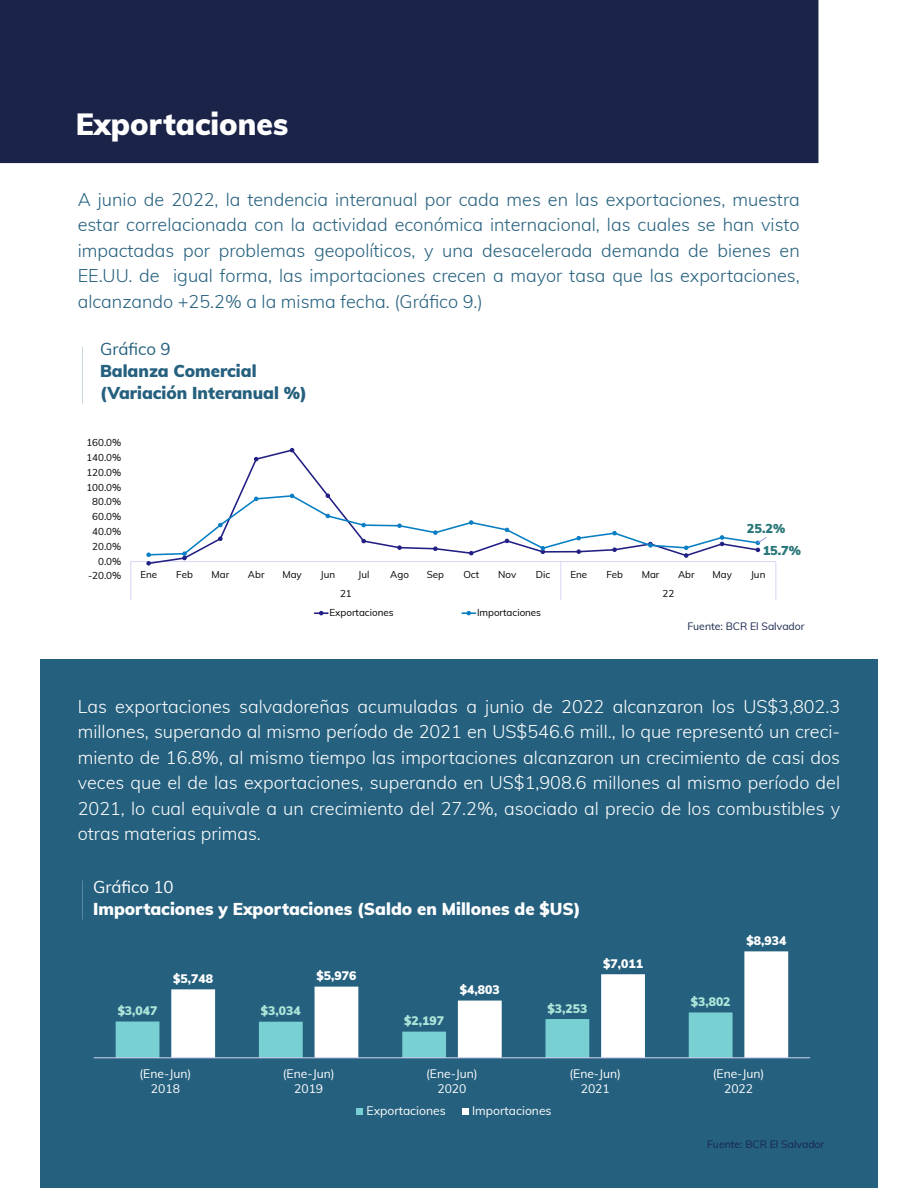
<style>
.page{position:relative;width:918px;height:1188px;background:#fff}
.page>*{position:absolute;margin:0;border:0;box-sizing:border-box;transform-origin:0 0}
.t1{font:900 30px "Mulish";color:#fff}
.t2{font:300 18px/25.5px "Mulish";color:#fff;text-align:justify}
.t3{font:300 18px/25.5px "Mulish";color:#25607e;text-align:justify}
.t4{font:900 16.8px "Mulish";color:#fff}
.t5{font:900 16.8px/22px "Mulish";color:#25607e}
.t6{font:16.8px "Mulish";color:#fff}
.t7{font:16.8px "Mulish";color:#25607e}
.t8{font:900 12.6px "Mulish";color:#287678}
.t9{font:12.15px/15.3px "Mulish";color:#fff;text-align:center}
.t10{font:900 12.15px "Mulish";color:#ade6d9}
.t11{font:900 12.15px "Mulish";color:#fff}
.t12{font:10.5px "Mulish";color:#19274d}
.t13{font:9.9px "Mulish";color:#000}
.t14{font:9.75px "Mulish";color:#000}
</style>
<div class="page">
<div style="left:0;top:0;width:818px;height:163px;background:#1b2448"></div>
<hr style="left:131px;top:561px;width:645px;height:1px;background:#d6d5f5">
<svg style="left:131px;top:562px;width:1px;height:38px"></svg>
<svg style="left:776px;top:562px;width:1px;height:38px"></svg>
<svg style="left:239px;top:449px;width:90px;height:45px"></svg>
<svg style="left:254px;top:457px;width:4px;height:4px"></svg>
<svg style="left:290px;top:448px;width:4px;height:4px"></svg>
<svg style="left:147px;top:494px;width:619px;height:106px"></svg>
<svg style="left:315px;top:611px;width:13px;height:4px"></svg>
<svg style="left:462px;top:611px;width:14px;height:4px"></svg>
<div style="left:40px;top:659px;width:838px;height:529px;background:#25607e"></div>
<svg style="left:116px;top:1021px;width:55px;height:37px"></svg>
<svg style="left:171px;top:951px;width:617px;height:107px"></svg>
<hr style="left:94px;top:1058px;width:716px;height:1px;background:#d6d5f5">
<div style="left:357px;top:1108px;width:6px;height:7px;background:#79d0d3"></div>
<div style="left:462px;top:1108px;width:7px;height:7px;background:#fff"></div>
<h1 class="t1" style="left:76px;top:102px;width:214px">Exportaciones</h1>
<p class="t3" style="left:78px;top:186px;width:724px">A junio de 2022, la tendencia interanual por cada mes en las exportaciones, muestra estar correlacionada con la actividad económica internacional, las cuales se han visto impactadas por problemas geopolíticos, y una desacelerada demanda de bienes en EE.UU. de igual forma, las importaciones crecen a mayor tasa que las exportaciones, alcanzando +25.2% a la misma fecha. (Gráfico 9.)</p>
<p class="t7" style="left:100px;top:337px;width:72px">Gráfico 9</p>
<p class="t5" style="left:100px;top:359px;width:208px">Balanza Comercial (Variación Interanual %)</p>
<p class="t13" style="left:86px;top:435px;width:37px">160.0%</p>
<p class="t14" style="left:86px;top:450px;width:36px">140.0%</p>
<p class="t13" style="left:86px;top:465px;width:37px">120.0%</p>
<p class="t13" style="left:86px;top:480px;width:37px">100.0%</p>
<p class="t14" style="left:92px;top:495px;width:31px">80.0%</p>
<p class="t13" style="left:92px;top:509px;width:31px">60.0%</p>
<p class="t13" style="left:92px;top:524px;width:31px">40.0%</p>
<p class="t14" style="left:92px;top:539px;width:31px">20.0%</p>
<p class="t13" style="left:98px;top:554px;width:25px">0.0%</p>
<p class="t13" style="left:88px;top:569px;width:35px">-20.0%</p>
<p class="t8" style="left:747px;top:520px;width:40px">25.2%</p>
<p class="t8" style="left:763px;top:541px;width:40px">15.7%</p>
<p class="t14" style="left:140px;top:567px;width:18px">Ene</p>
<p class="t14" style="left:176px;top:567px;width:18px">Feb</p>
<p class="t14" style="left:212px;top:567px;width:19px">Mar</p>
<p class="t14" style="left:248px;top:567px;width:18px">Abr</p>
<p class="t14" style="left:282px;top:567px;width:21px">May</p>
<p class="t14" style="left:321px;top:567px;width:16px">Jun</p>
<p class="t14" style="left:358px;top:567px;width:13px">Jul</p>
<p class="t14" style="left:390px;top:567px;width:20px">Ago</p>
<p class="t14" style="left:427px;top:567px;width:19px">Sep</p>
<p class="t14" style="left:463px;top:567px;width:17px">Oct</p>
<p class="t14" style="left:498px;top:567px;width:20px">Nov</p>
<p class="t14" style="left:536px;top:567px;width:16px">Dic</p>
<p class="t14" style="left:570px;top:567px;width:18px">Ene</p>
<p class="t14" style="left:606px;top:567px;width:18px">Feb</p>
<p class="t14" style="left:642px;top:567px;width:19px">Mar</p>
<p class="t14" style="left:678px;top:567px;width:18px">Abr</p>
<p class="t14" style="left:713px;top:567px;width:21px">May</p>
<p class="t14" style="left:751px;top:567px;width:16px">Jun</p>
<p class="t13" style="left:340px;top:587px;width:13px">21</p>
<p class="t13" style="left:663px;top:587px;width:13px">22</p>
<p class="t13" style="left:329px;top:606px;width:66px">Exportaciones</p>
<p class="t13" style="left:477px;top:606px;width:66px">Importaciones</p>
<p class="t12" style="left:687px;top:618px;width:119px">Fuente: BCR El Salvador</p>
<p class="t2" style="left:78px;top:693px;width:764px">Las exportaciones salvadoreñas acumuladas a junio de 2022 alcanzaron los US$3,802.3 millones, superando al mismo período de 2021 en US$546.6 mill., lo que representó un creci&shy;miento de 16.8%, al mismo tiempo las importaciones alcanzaron un crecimiento de casi dos veces que el de las exportaciones, superando en US$1,908.6 millones al mismo período del 2021, lo cual equivale a un crecimiento del 27.2%, asociado al precio de los combustibles y otras materias primas.</p>
<p class="t6" style="left:93px;top:875px;width:82px">Gráfico 10</p>
<p class="t4" style="left:93px;top:897px;width:489px">Importaciones y Exportaciones (Saldo en Millones de $US)</p>
<p class="t11" style="left:173px;top:970px;width:41px">$5,748</p>
<p class="t11" style="left:317px;top:967px;width:41px">$5,976</p>
<p class="t10" style="left:118px;top:1002px;width:41px">$3,047</p>
<p class="t10" style="left:261px;top:1002px;width:41px">$3,034</p>
<p class="t10" style="left:404px;top:1012px;width:41px">$2,197</p>
<p class="t11" style="left:460px;top:981px;width:41px">$4,803</p>
<p class="t10" style="left:548px;top:999px;width:41px">$3,253</p>
<p class="t11" style="left:603px;top:955px;width:41px">$7,011</p>
<p class="t11" style="left:747px;top:932px;width:41px">$8,934</p>
<p class="t10" style="left:691px;top:993px;width:41px">$3,802</p>
<p class="t9" style="left:139px;top:1066px;width:53px">(Ene-Jun)<br>2018</p>
<p class="t9" style="left:283px;top:1066px;width:53px">(Ene-Jun)<br>2019</p>
<p class="t9" style="left:426px;top:1066px;width:53px">(Ene-Jun)<br>2020</p>
<p class="t9" style="left:569px;top:1066px;width:53px">(Ene-Jun)<br>2021</p>
<p class="t9" style="left:713px;top:1066px;width:53px">(Ene-Jun)<br>2022</p>
<p class="t9" style="left:367px;top:1102px;width:81px">Exportaciones</p>
<p class="t9" style="left:472px;top:1102px;width:81px">Importaciones</p>
<p class="t12" style="left:707px;top:1136px;width:119px">Fuente: BCR El Salvador</p>
</div>
